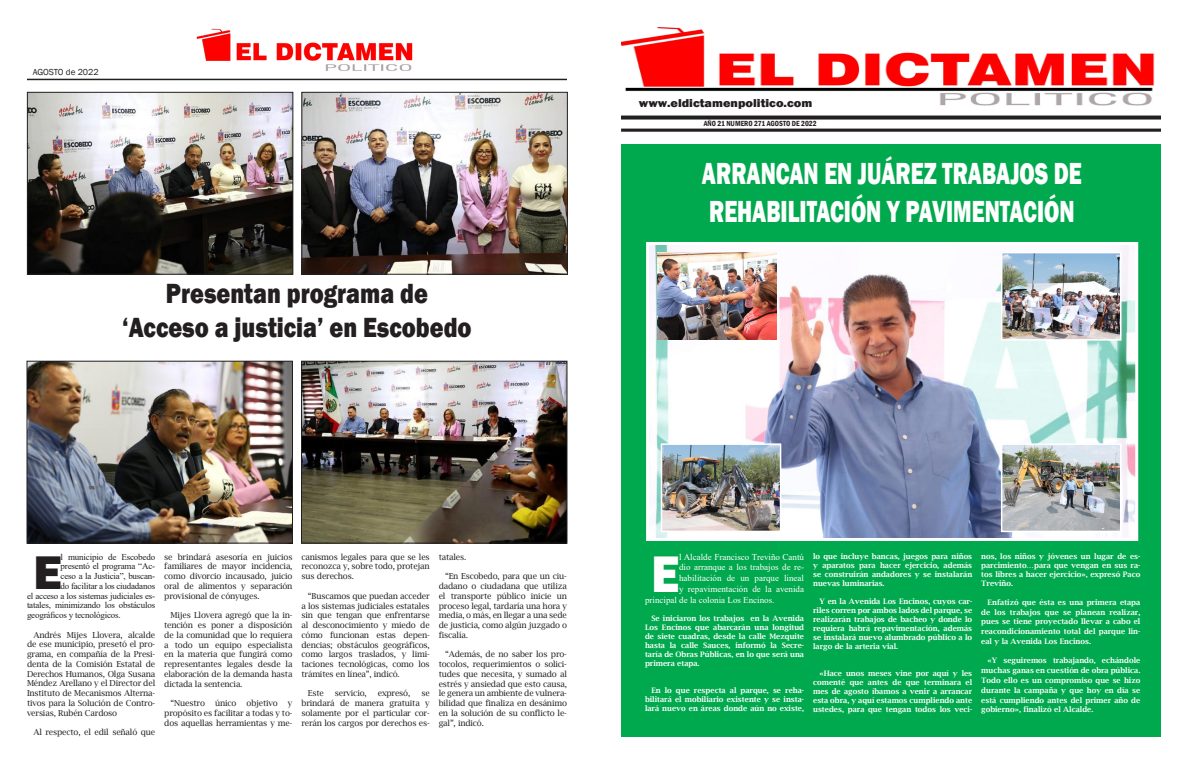
<style>
.page{position:relative;width:1188px;height:770px;background:#fff}
.page>*{position:absolute;margin:0;border:0;box-sizing:border-box;transform-origin:0 0}
.t1{font:800 52.8px "Franklin Gothic";color:#fff;scale:.9 1}
.t2{font:800 48.45px "Franklin Gothic";color:#231f20}
.t3{font:800 31.35px "Franklin Gothic";color:#fff;scale:.71 1}
.t4{font:800 28.5px "Franklin Gothic";color:#231f20;scale:.83 1}
.t5{font:800 11.7px "Franklin Gothic";color:#231f20;scale:1.09 1}
.t6{font:9px "Times New Roman";letter-spacing:-.02em;color:#231f20}
.t7{font:9px "Times New Roman";color:#fff}
.t8{font:9px "Franklin Gothic";color:#231f20}
.Estilo_de_párrafo_1{font:8.25px/9.8px "Lucida Bright";letter-spacing:-.02em;color:#231f20;text-align:justify}
.t9{font:600 condensed 7.57px "Franklin Gothic";color:#231f20}
.Estilo_de_párrafo_1-2{font:600 7.5px/9px "Lucida Bright";color:#fff;text-align:justify}
</style>
<div class="page">
<div style="left:621px;top:144px;width:540px;height:592px;background:#00a94d"></div>
<img style="left:621px;top:27px;width:540px;height:105px">
<hr style="left:27px;top:79px;width:540px;height:1px;background:#231f20">
<img style="left:196px;top:28px;width:217px;height:43px">
<img style="left:650px;top:246px;width:484px;height:290px">
<div style="left:646px;top:242px;width:492px;height:298px;border:3px solid #fff"></div>
<img style="left:29px;top:94px;width:262px;height:178px">
<div style="left:27px;top:92px;width:266px;height:182px;border:1px solid #231f20"></div>
<img style="left:304px;top:94px;width:262px;height:178px">
<div style="left:302px;top:92px;width:266px;height:182px;border:1px solid #231f20"></div>
<img style="left:29px;top:362px;width:262px;height:179px">
<div style="left:27px;top:360px;width:266px;height:183px;border:1px solid #231f20"></div>
<img style="left:303px;top:362px;width:262px;height:179px">
<div style="left:301px;top:360px;width:266px;height:183px;border:1px solid #231f20"></div>
<img style="left:658px;top:252px;width:119px;height:88px">
<img style="left:1004px;top:255px;width:114px;height:82px">
<div style="left:1001px;top:252px;width:120px;height:88px;border:2px solid #fff"></div>
<img style="left:664px;top:446px;width:114px;height:83px">
<div style="left:661px;top:443px;width:120px;height:89px;border:2px solid #fff"></div>
<img style="left:1004px;top:446px;width:114px;height:83px">
<div style="left:1001px;top:443px;width:120px;height:89px;border:2px solid #fff"></div>
<p class="t8" style="left:33px;top:66px;width:67px">AGOSTO de 2022</p>
<p class="t4" style="left:166px;top:274px;width:317px">Presentan programa de</p>
<p class="t4" style="left:122px;top:309px;width:422px">‘Acceso a justicia’ en Escobedo</p>
<p class="t5" style="left:639px;top:96px;width:161px">www.eldictamenpolitico.com</p>
<p class="t9" style="left:704px;top:118px;width:114px">AÑO 21 NUMERO 271 AGOSTO DE 2022</p>
<p class="t3" style="left:702px;top:153px;width:536px">ARRANCAN EN JUÁREZ TRABAJOS DE</p>
<p class="t3" style="left:709px;top:191px;width:516px">REHABILITACIÓN Y PAVIMENTACIÓN</p>
<p class="t2" style="left:33px;top:541px;width:30px">E</p>
<p class="t6" style="left:61px;top:550px;width:96px">l municipio de Escobedo</p>
<p class="t6" style="left:61px;top:559px;width:96px">presentó el programa “Ac-</p>
<p class="t6" style="left:61px;top:569px;width:96px">ceso a la Justicia”, buscan-</p>
<p class="t6" style="left:61px;top:579px;width:96px">do facilitar a los ciudadanos</p>
<p class="t6" style="left:27px;top:589px;width:130px">el acceso a los sistemas judiciales es-</p>
<p class="t6" style="left:27px;top:598px;width:130px">tatales, minimizando los obstáculos</p>
<p class="t6" style="left:27px;top:608px;width:95px">geográficos y tecnológicos.</p>
<p class="Estilo_de_párrafo_1" style="left:27px;top:629px;width:130px;text-indent:6px">Andrés Mijes Llovera, alcalde de ese municipio, presetó el pro&shy;grama, en compañía de la Presi&shy;denta de la Comisión Estatal de Derechos Humanos, Olga Susana Méndez Arellano y el Director del Instituto de Mecanismos Alterna&shy;tivos para la Solución de Contro&shy;versias, Rubén Cardoso</p>
<p class="Estilo_de_párrafo_1" style="left:33px;top:727px;width:123px">Al respecto, el edil señaló que</p>
<p class="Estilo_de_párrafo_1" style="left:164px;top:551px;width:130px">se brindará asesoría en juicios familiares de mayor incidencia, como divorcio incausado, juicio oral de alimentos y separación provisional de cónyuges.</p>
<p class="Estilo_de_párrafo_1" style="left:164px;top:610px;width:130px;text-indent:6px">Mijes Llovera agregó que la in&shy;tención es poner a disposición de la comunidad que lo requiera a todo un equipo especialista en la materia que fungirá como representantes legales desde la elaboración de la demanda hasta dictada la sentencia.</p>
<p class="Estilo_de_párrafo_1" style="left:164px;top:698px;width:130px;text-indent:6px">“Nuestro único objetivo y propósito es facilitar a todas y to&shy;dos aquellas herramientas y me-</p>
<p class="Estilo_de_párrafo_1" style="left:302px;top:551px;width:130px">canismos legales para que se les reconozca y, sobre todo, protejan sus derechos.</p>
<p class="Estilo_de_párrafo_1" style="left:302px;top:590px;width:130px;text-indent:6px">“Buscamos que puedan acceder a los sistemas judiciales estatales sin que tengan que enfrentarse al desconocimiento y miedo de cómo funcionan estas depen&shy;dencias; obstáculos geográficos, como largos traslados, y limi&shy;taciones tecnológicas, como los trámites en línea”, indicó.</p>
<p class="Estilo_de_párrafo_1" style="left:308px;top:688px;width:17px">Este</p>
<p class="Estilo_de_párrafo_1" style="left:335px;top:688px;width:33px">servicio,</p>
<p class="Estilo_de_párrafo_1" style="left:378px;top:688px;width:34px">expresó,</p>
<p class="Estilo_de_párrafo_1" style="left:302px;top:688px;width:130px;text-indent:120px">se brindará de manera gratuita y solamente por el particular cor&shy;rerán los cargos por derechos es-</p>
<p class="Estilo_de_párrafo_1" style="left:439px;top:551px;width:29px">tatales.</p>
<p class="Estilo_de_párrafo_1" style="left:439px;top:571px;width:130px;text-indent:6px">“En Escobedo, para que un ciu&shy;dadano o ciudadana que utiliza el transporte público inicie un proceso legal, tardaría una hora y media, o más, en llegar a una sede de justicia, como algún juzgado o fiscalía.</p>
<p class="Estilo_de_párrafo_1" style="left:439px;top:649px;width:130px;text-indent:6px">“Además, de no saber los pro&shy;tocolos, requerimientos o solici&shy;tudes que necesita, y sumado al estrés y ansiedad que esto causa, le genera un ambiente de vulnera&shy;bilidad que finaliza en desánimo en la solución de su conflicto le&shy;gal”, indicó.</p>
<p class="t7" style="left:679px;top:550px;width:127px">l Alcalde Francisco Treviño Cantú</p>
<p class="t7" style="left:679px;top:560px;width:127px">dio arranque a los trabajos de re-</p>
<p class="t7" style="left:679px;top:571px;width:127px">habilitación de un parque lineal</p>
<p class="t7" style="left:679px;top:582px;width:127px">y repavimentación de la avenida</p>
<p class="t7" style="left:645px;top:593px;width:131px">principal de la colonia Los Encinos.</p>
<p class="Estilo_de_párrafo_1-2" style="left:645px;top:613px;width:161px;text-indent:6px">Se iniciaron los trabajos en la Avenida Los Encinos que abarcarán una longitud de siete cuadras, desde la calle Mezquite hasta la calle Sauces, informó la Secre&shy;taría de Obras Públicas, en lo que será una primera etapa.</p>
<p class="Estilo_de_párrafo_1-2" style="left:645px;top:685px;width:161px;text-indent:6px">En lo que respecta al parque, se reha&shy;bilitará el mobiliario existente y se insta&shy;lará nuevo en áreas donde aún no existe,</p>
<p class="t1" style="left:651px;top:539px;width:32px">E</p>
<p class="Estilo_de_párrafo_1-2" style="left:813px;top:551px;width:161px">lo que incluye bancas, juegos para niños y aparatos para hacer ejercicio, además se construirán andadores y se instalarán nuevas luminarias.</p>
<p class="Estilo_de_párrafo_1-2" style="left:813px;top:596px;width:161px;text-indent:6px">Y en la Avenida Los Encinos, cuyos car&shy;riles corren por ambos lados del parque, se realizarán trabajos de bacheo y donde lo requiera habrá repavimentación, además se instalará nuevo alumbrado público a lo largo de la arteria vial.</p>
<p class="Estilo_de_párrafo_1-2" style="left:813px;top:668px;width:161px;text-indent:6px">«Hace unos meses vine por aquí y les comenté que antes de que terminara el mes de agosto íbamos a venir a arrancar esta obra, y aquí estamos cumpliendo ante ustedes, para que tengan todos los veci-</p>
<p class="Estilo_de_párrafo_1-2" style="left:981px;top:551px;width:161px">nos, los niños y jóvenes un lugar de es&shy;parcimiento…para que vengan en sus ra&shy;tos libres a hacer ejercicio», expresó Paco Treviño.</p>
<p class="Estilo_de_párrafo_1-2" style="left:981px;top:597px;width:161px;line-height:9.8px;text-indent:6px">Enfatizó que ésta es una primera etapa de los trabajos que se planean realizar, pues se tiene proyectado llevar a cabo el reacondicionamiento total del parque lin&shy;eal y la Avenida Los Encinos.</p>
<p class="Estilo_de_párrafo_1-2" style="left:981px;top:655px;width:161px;line-height:9.8px;text-indent:6px">«Y seguiremos trabajando, echándole muchas ganas en cuestión de obra pública.<br>Todo ello es un compromiso que se hizo durante la campaña y que hoy en día se está cumpliendo antes del primer año de gobierno», finalizó el Alcalde.</p>
</div>
